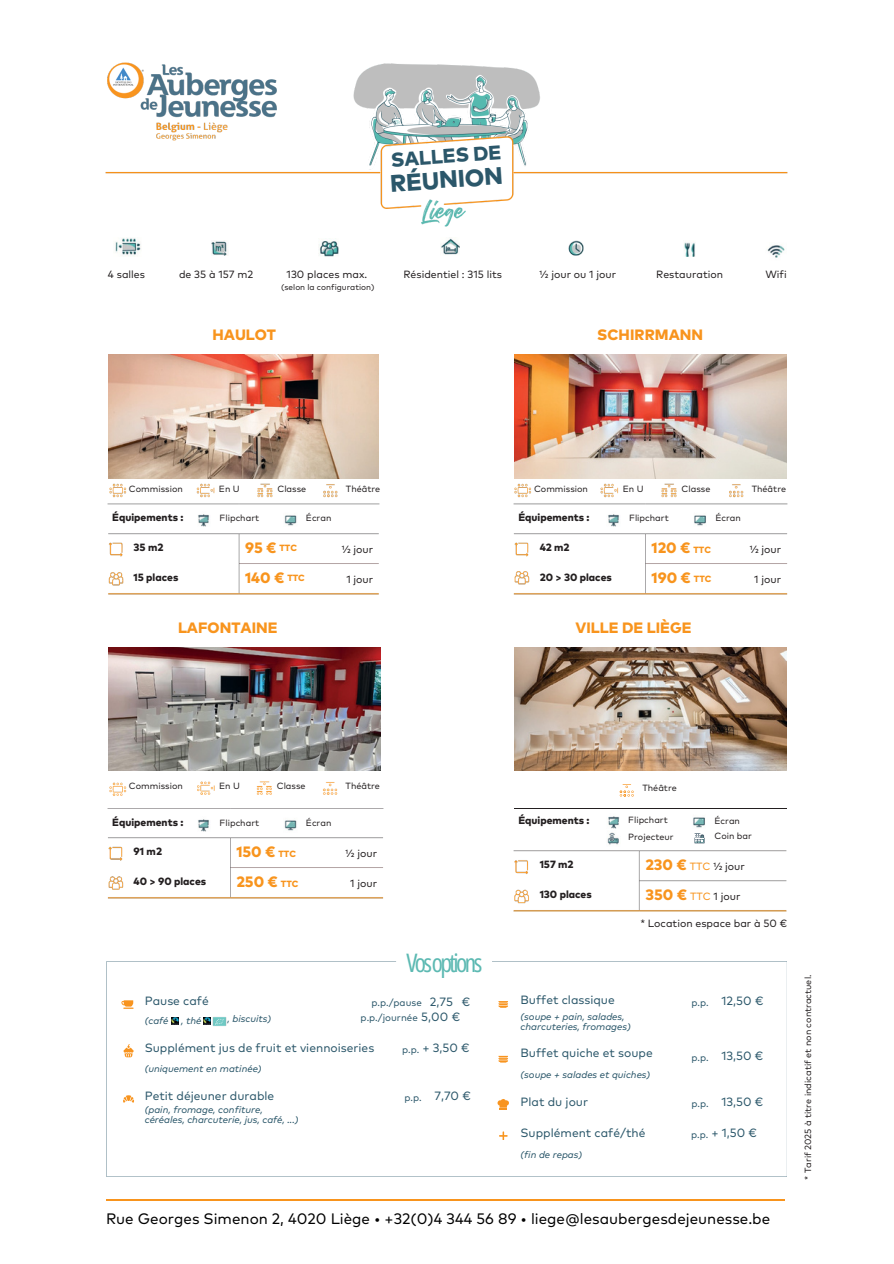
<style>
.page{position:relative;width:894px;height:1264px;background:#fff}
.page>*{position:absolute;margin:0;border:0;box-sizing:border-box;transform-origin:0 0}
.t1{font:25.5px "Open Sans Condensed";letter-spacing:-.1em;color:#5cb9b2}
.t2{font:800 24px "Mark Pro";color:#2b576a}
.t3{font:800 19.8px "Mark Pro";color:#2b576a}
.t4{font:15.15px "Mark Pro";color:#010101}
.t5{font:800 15px "Mark Pro";color:#f8941d}
.t6{font:12px/15.8px "Mark Pro";color:#2b576a}
.t7{font:10.5px "Mark Pro";color:#231f20}
.t8{font:800 10.5px "Mark Pro";color:#231f20}
.t9{font:italic 9.75px/10.2px "Mark Pro";color:#2b576a}
.t10{font:9.75px "Mark Pro";color:#2b576a}
.t11{font:9px/16.8px "Mark Pro";color:#231f20}
.t12{font:800 9px "Mark Pro";color:#f8941d}
.t13{font:8.25px "Mark Pro";color:#231f20}
.s1{color:#f8941d}
</style>
<div class="page">
<svg style="left:106px;top:961px;width:680px;height:215px"></svg>
<svg style="left:121px;top:1000px;width:12px;height:8px"></svg>
<svg style="left:123px;top:1044px;width:11px;height:13px"></svg>
<svg style="left:123px;top:1095px;width:11px;height:7px"></svg>
<img style="left:108px;top:533px;width:271px;height:62px">
<img style="left:107px;top:476px;width:273px;height:29px">
<img style="left:107px;top:837px;width:277px;height:62px">
<img style="left:107px;top:781px;width:277px;height:28px">
<svg style="left:497px;top:1098px;width:12px;height:11px"></svg>
<hr style="left:106px;top:1198px;width:678px;height:2px;background:#f8941d">
<img style="left:105px;top:62px;width:683px;height:165px">
<hr style="left:514px;top:808px;width:125px;height:1px;background:#231f20">
<hr style="left:639px;top:808px;width:147px;height:1px;background:#231f20">
<svg style="left:619px;top:784px;width:14px;height:12px"></svg>
<img style="left:513px;top:843px;width:274px;height:69px">
<img style="left:513px;top:533px;width:275px;height:62px">
<img style="left:513px;top:476px;width:275px;height:29px">
<img style="left:108px;top:354px;width:270px;height:124px">
<img style="left:514px;top:354px;width:272px;height:124px">
<img style="left:108px;top:647px;width:272px;height:123px">
<img style="left:514px;top:647px;width:272px;height:123px">
<img style="left:767px;top:245px;width:18px;height:13px">
<img style="left:115px;top:238px;width:26px;height:18px">
<img style="left:211px;top:240px;width:16px;height:16px">
<img style="left:319px;top:241px;width:19px;height:15px">
<img style="left:441px;top:238px;width:18px;height:17px">
<img style="left:568px;top:240px;width:15px;height:16px">
<img style="left:684px;top:242px;width:11px;height:14px">
<img style="left:198px;top:514px;width:11px;height:13px">
<img style="left:198px;top:819px;width:11px;height:13px">
<img style="left:608px;top:816px;width:11px;height:12px">
<img style="left:608px;top:514px;width:11px;height:13px">
<img style="left:284px;top:515px;width:13px;height:11px">
<img style="left:284px;top:820px;width:13px;height:11px">
<img style="left:693px;top:817px;width:12px;height:11px">
<img style="left:694px;top:515px;width:12px;height:11px">
<img style="left:606px;top:832px;width:14px;height:14px">
<img style="left:205px;top:1009px;width:28px;height:24px">
<svg style="left:498px;top:1001px;width:10px;height:6px"></svg>
<svg style="left:498px;top:1055px;width:10px;height:7px"></svg>
<svg style="left:499px;top:1131px;width:8px;height:9px"></svg>
<svg style="left:694px;top:833px;width:10px;height:10px"></svg>
<svg style="left:171px;top:1017px;width:7px;height:7px"></svg>
<svg style="left:203px;top:1017px;width:7px;height:7px"></svg>
<p class="t3" style="left:390px;top:151px;width:112px;rotate:-4deg">SALLES DE</p>
<p class="t2" style="left:389px;top:173px;width:114px;rotate:-4deg">RÉUNION</p>
<p class="t7" style="left:108px;top:269px;width:39px">4 salles</p>
<p class="t7" style="left:179px;top:269px;width:76px">de 35 à 157 m2</p>
<p class="t7" style="left:286px;top:269px;width:82px">130 places max.</p>
<p class="t13" style="left:281px;top:283px;width:95px">(selon la configuration)</p>
<h1 class="t5" style="left:212px;top:328px;width:65px">HAULOT</h1>
<p class="t7" style="left:403px;top:269px;width:100px">Résidentiel : 315 lits</p>
<p class="t7" style="left:539px;top:269px;width:78px">½ jour ou 1 jour</p>
<p class="t7" style="left:656px;top:269px;width:68px">Restauration</p>
<p class="t5" style="left:597px;top:328px;width:107px">SCHIRRMANN</p>
<p class="t7" style="left:765px;top:269px;width:23px">Wifi</p>
<p class="t11" style="left:129px;top:480px;width:55px">Commission</p>
<p class="t8" style="left:112px;top:513px;width:73px">Équipements :</p>
<p class="t8" style="left:133px;top:542px;width:31px">35 m2</p>
<p class="t8" style="left:133px;top:572px;width:46px">15 places</p>
<p class="t11" style="left:219px;top:480px;width:22px">En U</p>
<p class="t11" style="left:219px;top:510px;width:41px">Flipchart</p>
<p class="t11" style="left:277px;top:480px;width:30px">Classe</p>
<p class="t11" style="left:306px;top:510px;width:27px">Écran</p>
<p class="t5" style="left:245px;top:541px;width:33px">95 €</p>
<p class="t5" style="left:245px;top:570px;width:41px">140 €</p>
<p class="t12" style="left:279px;top:544px;width:19px">TTC</p>
<p class="t12" style="left:287px;top:574px;width:19px">TTC</p>
<p class="t11" style="left:346px;top:480px;width:36px">Théâtre</p>
<p class="t11" style="left:534px;top:480px;width:55px">Commission</p>
<p class="t11" style="left:622px;top:480px;width:22px">En U</p>
<p class="t11" style="left:629px;top:510px;width:41px">Flipchart</p>
<p class="t11" style="left:681px;top:480px;width:30px">Classe</p>
<h2 class="t8" style="left:518px;top:513px;width:73px">Équipements :</h2>
<h6 class="t8" style="left:539px;top:542px;width:31px">42 m2</h6>
<p class="t8" style="left:539px;top:572px;width:74px">20 &gt; 30 places</p>
<p class="t11" style="left:715px;top:510px;width:27px">Écran</p>
<p class="t5" style="left:651px;top:541px;width:41px">120 €</p>
<p class="t5" style="left:651px;top:570px;width:41px">190 €</p>
<p class="t7" style="left:341px;top:544px;width:33px">½ jour</p>
<h4 class="t7" style="left:346px;top:574px;width:28px">1 jour</h4>
<p class="t12" style="left:693px;top:545px;width:19px">TTC</p>
<h6 class="t12" style="left:693px;top:575px;width:19px">TTC</h6>
<p class="t11" style="left:751px;top:480px;width:36px">Théâtre</p>
<p class="t7" style="left:749px;top:544px;width:33px">½ jour</p>
<p class="t7" style="left:754px;top:574px;width:28px">1 jour</p>
<p class="t5" style="left:178px;top:621px;width:101px">LAFONTAINE</p>
<p class="t5" style="left:575px;top:621px;width:118px">VILLE DE LIÈGE</p>
<p class="t11" style="left:129px;top:778px;width:55px">Commission</p>
<p class="t8" style="left:112px;top:817px;width:73px">Équipements :</p>
<h5 class="t8" style="left:133px;top:846px;width:30px">91 m2</h5>
<p class="t8" style="left:133px;top:876px;width:74px">40 &gt; 90 places</p>
<h5 class="t11" style="left:219px;top:778px;width:22px">En U</h5>
<h5 class="t11" style="left:219px;top:815px;width:41px">Flipchart</h5>
<p class="t11" style="left:277px;top:778px;width:30px">Classe</p>
<h4 class="t11" style="left:306px;top:815px;width:27px">Écran</h4>
<p class="t5" style="left:236px;top:845px;width:41px">150 €</p>
<p class="t5" style="left:236px;top:874px;width:43px">250 €</p>
<p class="t12" style="left:278px;top:849px;width:19px">TTC</p>
<p class="t12" style="left:281px;top:879px;width:19px">TTC</p>
<p class="t11" style="left:345px;top:778px;width:36px">Théâtre</p>
<p class="t7" style="left:345px;top:848px;width:33px">½ jour</p>
<p class="t7" style="left:350px;top:878px;width:28px">1 jour</p>
<h3 class="t1" style="left:406px;top:944px;width:77px">Vosoptions</h3>
<p class="t8" style="left:518px;top:815px;width:73px">Équipements :</p>
<h5 class="t8" style="left:539px;top:859px;width:35px">157 m2</h5>
<p class="t8" style="left:539px;top:889px;width:54px">130 places</p>
<p class="t11" style="left:642px;top:780px;width:36px">Théâtre</p>
<p class="t11" style="left:628px;top:811px;width:47px">Flipchart<br>Projecteur</p>
<p class="t11" style="left:714px;top:813px;width:39px;line-height:15.8px">Écran<br>Coin bar</p>
<p class="t5" style="left:645px;top:858px;width:43px">230 €</p>
<p class="t5" style="left:645px;top:887px;width:43px">350 €</p>
<p class="t7" style="left:689px;top:861px;width:57px"><span class="s1">TTC</span> ½ jour</p>
<p class="t7" style="left:689px;top:891px;width:52px"><span class="s1">TTC</span> 1 jour</p>
<p class="t7" style="left:640px;top:918px;width:148px">* Location espace bar à 50 €</p>
<p class="t6" style="left:520px;top:993px;width:96px">Buffet classique</p>
<p class="t9" style="left:520px;top:1012px;width:105px">(soupe + pain, salades,</p>
<p class="t9" style="left:520px;top:1022px;width:112px">charcuteries, fromages)</p>
<p class="t6" style="left:520px;top:1045px;width:134px">Buffet quiche et soupe</p>
<p class="t9" style="left:520px;top:1069px;width:131px">(soupe + salades et quiches)</p>
<h4 class="t10" style="left:371px;top:998px;width:52px">p.p./pause</h4>
<p class="t6" style="left:721px;top:993px;width:43px">12,50 €</p>
<p class="t10" style="left:360px;top:1013px;width:59px">p.p./journée</p>
<p class="t10" style="left:402px;top:1045px;width:19px">p.p.</p>
<p class="t6" style="left:145px;top:994px;width:65px">Pause café</p>
<p class="t6" style="left:421px;top:994px;width:50px;text-indent:9px">2,75 €<br>5,00 €</p>
<p class="t6" style="left:422px;top:1040px;width:49px">+ 3,50 €</p>
<p class="t10" style="left:691px;top:998px;width:19px">p.p.</p>
<p class="t9" style="left:145px;top:1015px;width:25px">(café</p>
<p class="t9" style="left:181px;top:1015px;width:22px">, thé</p>
<h4 class="t9" style="left:227px;top:1013px;width:45px">, biscuits)</h4>
<p class="t6" style="left:145px;top:1040px;width:231px">Supplément jus de fruit et viennoiseries</p>
<p class="t9" style="left:145px;top:1064px;width:118px">(uniquement en matinée)</p>
<h5 class="t6" style="left:721px;top:1048px;width:43px">13,50 €</h5>
<h5 class="t6" style="left:721px;top:1094px;width:43px">13,50 €</h5>
<p class="t6" style="left:711px;top:1125px;width:47px">+ 1,50 €</p>
<p class="t10" style="left:691px;top:1053px;width:19px">p.p.</p>
<p class="t10" style="left:691px;top:1099px;width:19px">p.p.</p>
<h5 class="t6" style="left:145px;top:1088px;width:131px">Petit déjeuner durable</h5>
<p class="t9" style="left:145px;top:1105px;width:155px">(pain, fromage, confiture, céréales, charcuterie, jus, café, ...)</p>
<p class="t6" style="left:434px;top:1088px;width:38px">7,70 €</p>
<p class="t10" style="left:404px;top:1093px;width:19px">p.p.</p>
<p class="t6" style="left:520px;top:1094px;width:69px">Plat du jour</p>
<p class="t6" style="left:520px;top:1125px;width:126px">Supplément café/thé</p>
<p class="t9" style="left:520px;top:1149px;width:63px">(fin de repas)</p>
<p class="t10" style="left:691px;top:1130px;width:19px">p.p.</p>
<p class="t4" style="left:106px;top:1212px;width:665px">Rue Georges Simenon 2, 4020 Liège • +32(0)4 344 56 89 • liege@lesaubergesdejeunesse.be</p>
<h5 class="t11" style="left:800px;top:1179px;width:206px;rotate:-90deg">* Tarif 2025 à titre indicatif et non contractuel.</h5>
</div>
